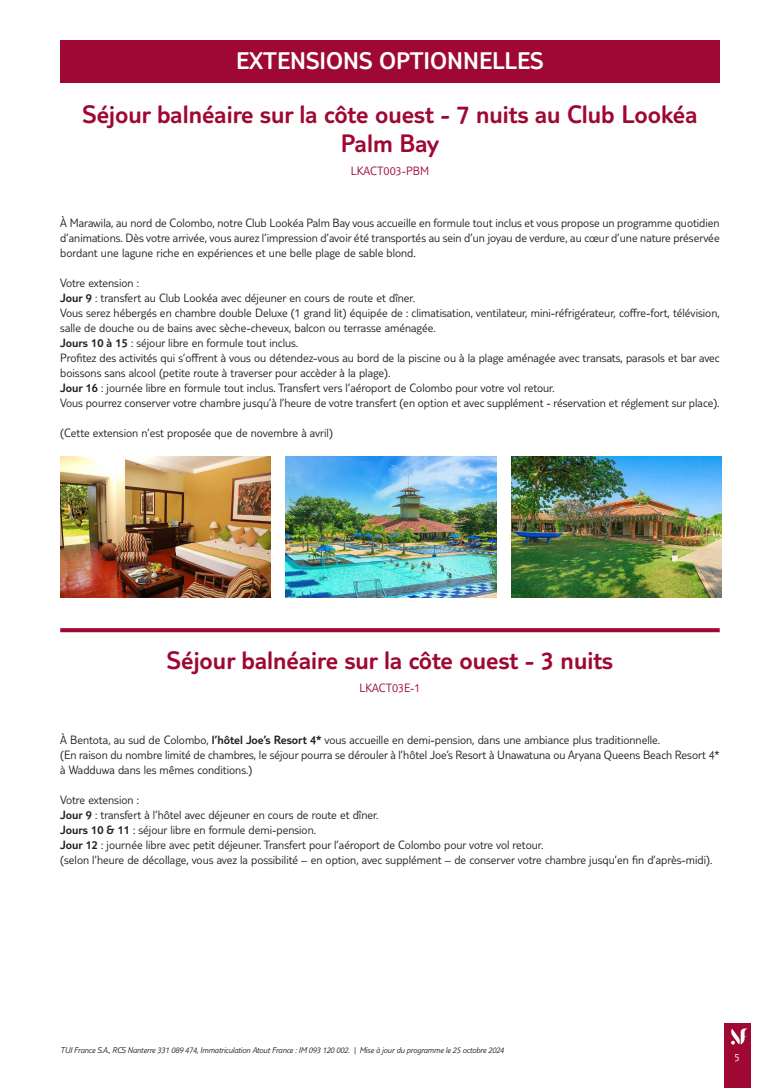
<style>
.page{position:relative;width:780px;height:1088px;background:#fff}
.page>*{position:absolute;margin:0;border:0;box-sizing:border-box;transform-origin:0 0}
.t1{font:300 26.25px/28.8px "TUI Type";color:#9e0832;text-align:center}
.t2{font:300 25px "TUI Type";color:#fff}
.t3{font:300 12.5px/15px "TUI Type";color:#231f20}
.t4{font:300 12.5px "TUI Type";color:#9e0832}
.t5{font:300 11.25px "TUI Type";color:#fff}
.t6{font:italic 300 8.75px "TUI Type";letter-spacing:-.02em;color:#231f20}
.s1{font-style:inherit}
</style>
<div class="page">
<div style="left:724px;top:1023px;width:26px;height:65px;background:#9e0832"></div>
<svg style="left:731px;top:1028px;width:17px;height:16px"></svg>
<svg style="left:60px;top:628px;width:659px;height:4px;background:#a2123a"></svg>
<div style="left:60px;top:40px;width:659px;height:42px;background:#9e0832"></div>
<img style="left:60px;top:456px;width:210px;height:142px">
<img style="left:286px;top:456px;width:210px;height:142px">
<img style="left:511px;top:456px;width:210px;height:142px">
<h2 class="t2" style="left:236px;top:47px;width:309px">EXTENSIONS OPTIONNELLES</h2>
<h1 class="t1" style="left:82px;top:100px;width:616px">Séjour balnéaire sur la côte ouest - 7 nuits au Club Lookéa<br>Palm Bay</h1>
<p class="t4" style="left:351px;top:164px;width:80px">LKACT003-PBM</p>
<p class="t3" style="left:60px;top:215px;width:661px;text-align:justify">À Marawila, au nord de Colombo, notre Club Lookéa Palm Bay vous accueille en formule tout inclus et vous propose un programme quotidien d’animations. Dès votre arrivée, vous aurez l’impression d’avoir été transportés au sein d’un joyau de verdure, au cœur d’une nature préservée bordant une lagune riche en expériences et une belle plage de sable blond.</p>
<p class="t3" style="left:60px;top:275px;width:661px">Votre extension :<br><span class="s1">Jour 9</span> : transfert au Club Lookéa avec déjeuner en cours de route et dîner.<br>Vous serez hébergés en chambre double Deluxe (1 grand lit) équipée de : climatisation, ventilateur, mini-réfrigérateur, coffre-fort, télévision, salle de douche ou de bains avec sèche-cheveux, balcon ou terrasse aménagée.<br><span class="s1">Jours 10 à 15</span> : séjour libre en formule tout inclus.<br>Profitez des activités qui s’offrent à vous ou détendez-vous au bord de la piscine ou à la plage aménagée avec transats, parasols et bar avec boissons sans alcool (petite route à traverser pour accèder à la plage).<br><span class="s1">Jour 16</span> : journée libre en formule tout inclus. Transfert vers l’aéroport de Colombo pour votre vol retour.<br>Vous pourrez conserver votre chambre jusqu’à l’heure de votre transfert (en option et avec supplément - réservation et réglement sur place).</p>
<p class="t3" style="left:60px;top:425px;width:274px">(Cette extension n’est proposée que de novembre à avril)</p>
<h1 class="t1" style="left:167px;top:645px;width:447px">Séjour balnéaire sur la côte ouest - 3 nuits</h1>
<p class="t4" style="left:359px;top:681px;width:63px">LKACT03E-1</p>
<p class="t3" style="left:60px;top:732px;width:661px">À Bentota, au sud de Colombo, <span class="s1">l’hôtel Joe’s Resort 4*</span> vous accueille en demi-pension, dans une ambiance plus traditionnelle.<br>(En raison du nombre limité de chambres, le séjour pourra se dérouler à l’hôtel Joe’s Resort à Unawatuna ou Aryana Queens Beach Resort 4* à Wadduwa dans les mêmes conditions.)</p>
<p class="t3" style="left:60px;top:792px;width:653px">Votre extension :<br><span class="s1">Jour 9</span> : transfert à l’hôtel avec déjeuner en cours de route et dîner.<br><span class="s1">Jours 10 &amp; 11</span> : séjour libre en formule demi-pension.<br><span class="s1">Jour 12</span> : journée libre avec petit déjeuner. Transfert pour l’aéroport de Colombo pour votre vol retour.<br>(selon l’heure de décollage, vous avez la possibilité – en option, avec supplément – de conserver votre chambre jusqu’en fin d’après-midi).</p>
<p class="t6" style="left:60px;top:1045px;width:445px">TUI France S.A., RCS Nanterre 331 089 474, Immatriculation Atout France : IM 093 120 002. | Mise à jour du programme le 25 octobre 2024</p>
<p class="t5" style="left:734px;top:1050px;width:7px">5</p>
</div>
